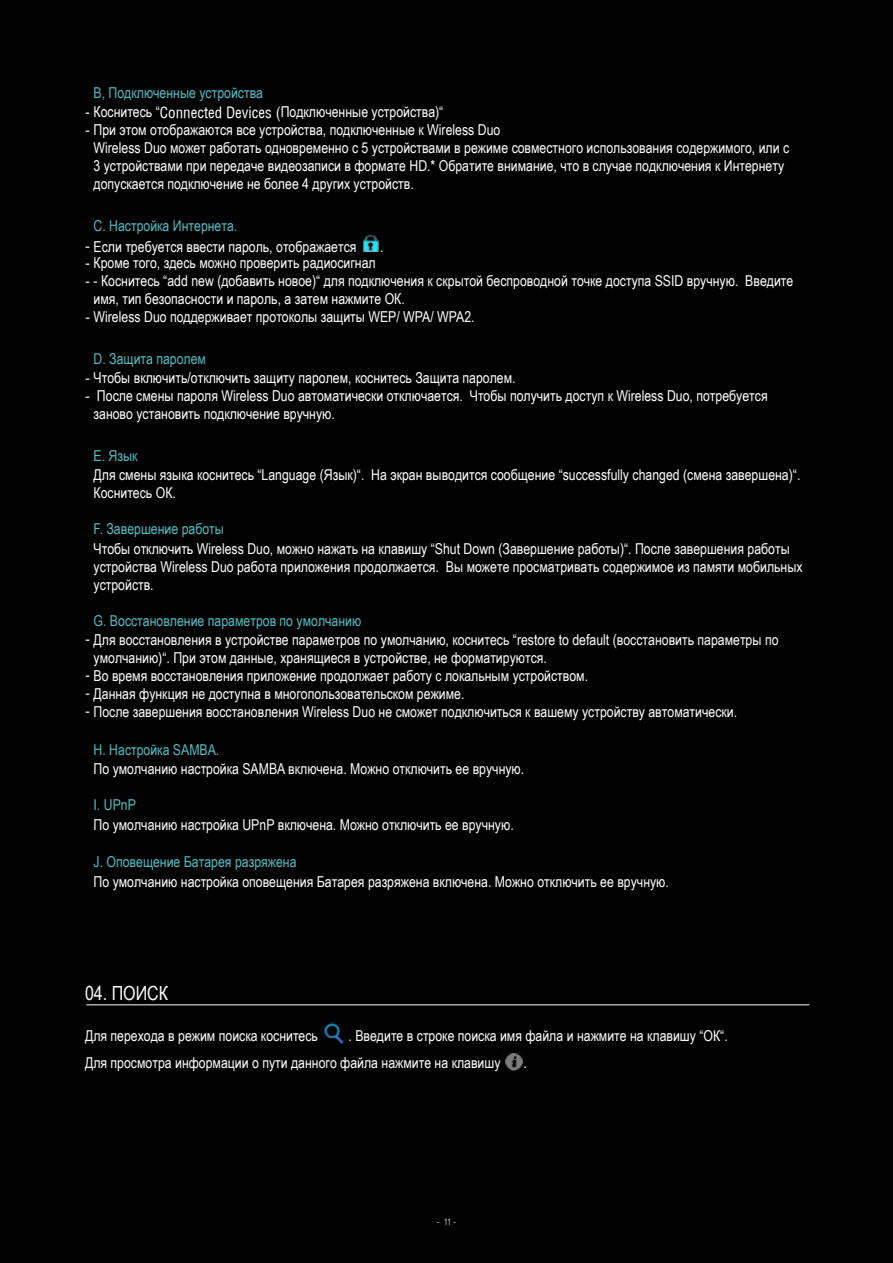
<style>
.page{position:relative;width:893px;height:1263px;background:#000}
.page>*{position:absolute;margin:0;border:0;box-sizing:border-box;transform-origin:0 0}
.t1{font:19.5px "Arial Narrow";color:#fff}
.t2{font:15px/18px "Arial Narrow";color:#fff}
.t3{font:15px "Arial Narrow";color:#52bec6}
.t4{font:9px "Arial Narrow";color:#d3d3d4}
.s1{font-family:"Helvetica Cond"}
</style>
<div class="page">
<hr style="left:86px;top:1004px;width:723px;height:1px;background:#fff">
<img style="left:360px;top:233px;width:20px;height:20px">
<img style="left:324px;top:1022px;width:21px;height:22px">
<img style="left:504px;top:1053px;width:19px;height:18px">
<p class="t3" style="left:94px;top:82px;width:171px">В, Подключенные устройства</p>
<p class="t2" style="left:85px;top:103px;width:360px"><span class="s1">-</span> Коснитесь “<span class="s1">Connected Devices (</span>Подключенные устройства)“</p>
<p class="t2" style="left:94px;top:121px;width:697px;text-indent:-9px"><span class="s1">-</span> При этом отображаются все устройства, подключенные к Wireless Duo<br>Wireless Duo может работать одновременно с 5 устройствами в режиме совместного использования содержимого, или с 3 устройствами при передаче видеозаписи в формате HD.* Обратите внимание, что в случае подключения к Интернету допускается подключение не более 4 других устройств.</p>
<p class="t3" style="left:94px;top:215px;width:145px">C. Настройка Интернета.</p>
<p class="t2" style="left:85px;top:237px;width:273px"><span class="s1">-</span> Если требуется ввести пароль, отображается</p>
<p class="t2" style="left:380px;top:237px;width:5px">.</p>
<p class="t2" style="left:85px;top:253px;width:292px"><span class="s1">-</span> Кроме того, здесь можно проверить радиосигнал</p>
<p class="t2" style="left:94px;top:271px;width:701px;text-indent:-9px"><span class="s1">-</span> - Коснитесь “add new (добавить новое)“ для подключения к скрытой беспроводной точке доступа SSID вручную. Введите имя, тип безопасности и пароль, а затем нажмите ОК.</p>
<p class="t2" style="left:85px;top:307px;width:391px"><span class="s1">-</span> Wireless Duo поддерживает протоколы защиты WEP/ WPA/ WPA2.</p>
<p class="t3" style="left:94px;top:347px;width:114px">D. Защита паролем</p>
<p class="t2" style="left:85px;top:368px;width:432px"><span class="s1">-</span> Чтобы включить/отключить защиту паролем, коснитесь Защита паролем.</p>
<p class="t2" style="left:94px;top:386px;width:676px;text-indent:-9px"><span class="s1">-</span> После смены пароля Wireless Duo автоматически отключается. Чтобы получить доступ к Wireless Duo, потребуется заново установить подключение вручную.</p>
<p class="t3" style="left:94px;top:444px;width:46px">E. Язык</p>
<p class="t2" style="left:94px;top:465px;width:708px">Для смены языка коснитесь “Language (Язык)“. На экран выводится сообщение “successfully changed (смена завершена)“.<br>Коснитесь ОК.</p>
<p class="t3" style="left:94px;top:518px;width:132px">F. Завершение работы</p>
<p class="t2" style="left:94px;top:539px;width:711px">Чтобы отключить Wireless Duo, можно нажать на клавишу “Shut Down (Завершение работы)“. После завершения работы устройства Wireless Duo работа приложения продолжается. Вы можете просматривать содержимое из памяти мобильных устройств.</p>
<p class="t3" style="left:94px;top:609px;width:269px">G. Восстановление параметров по умолчанию</p>
<p class="t2" style="left:94px;top:630px;width:686px;text-indent:-9px"><span class="s1">-</span> Для восстановления в устройстве параметров по умолчанию, коснитесь “restore to default (восстановить параметры по умолчанию)“. При этом данные, хранящиеся в устройстве, не форматируются.</p>
<p class="t2" style="left:85px;top:666px;width:505px"><span class="s1">-</span> Во время восстановления приложение продолжает работу с локальным устройством.</p>
<p class="t2" style="left:85px;top:684px;width:381px"><span class="s1">-</span> Данная функция не доступна в многопользовательском режиме.</p>
<p class="t2" style="left:85px;top:702px;width:654px"><span class="s1">-</span> После завершения восстановления Wireless Duo не сможет подключиться к вашему устройству автоматически.</p>
<p class="t3" style="left:94px;top:738px;width:127px">H. Настройка SAMBA.</p>
<p class="t2" style="left:94px;top:759px;width:432px">По умолчанию настройка SAMBA включена. Можно отключить ее вручную.</p>
<p class="t3" style="left:94px;top:794px;width:44px">I. UPnP</p>
<p class="t2" style="left:94px;top:815px;width:422px">По умолчанию настройка UPnP включена. Можно отключить ее вручную.</p>
<p class="t3" style="left:94px;top:851px;width:204px">J. Оповещение Батарея разряжена</p>
<p class="t2" style="left:94px;top:872px;width:577px">По умолчанию настройка оповещения Батарея разряжена включена. Можно отключить ее вручную.</p>
<h1 class="t1" style="left:85px;top:978px;width:51px">04. Поиск</h1>
<p class="t2" style="left:85px;top:1026px;width:234px">Для перехода в режим поиска коснитесь</p>
<p class="t2" style="left:85px;top:1021px;width:644px;line-height:27px;text-indent:263px">. Введите в строке поиска имя файла и нажмите на клавишу “ОК“.<br>Для просмотра информации о пути данного файла нажмите на клавишу</p>
<p class="t2" style="left:523px;top:1053px;width:5px">.</p>
<p class="t4" style="left:437px;top:1215px;width:20px">- 11 -</p>
</div>
